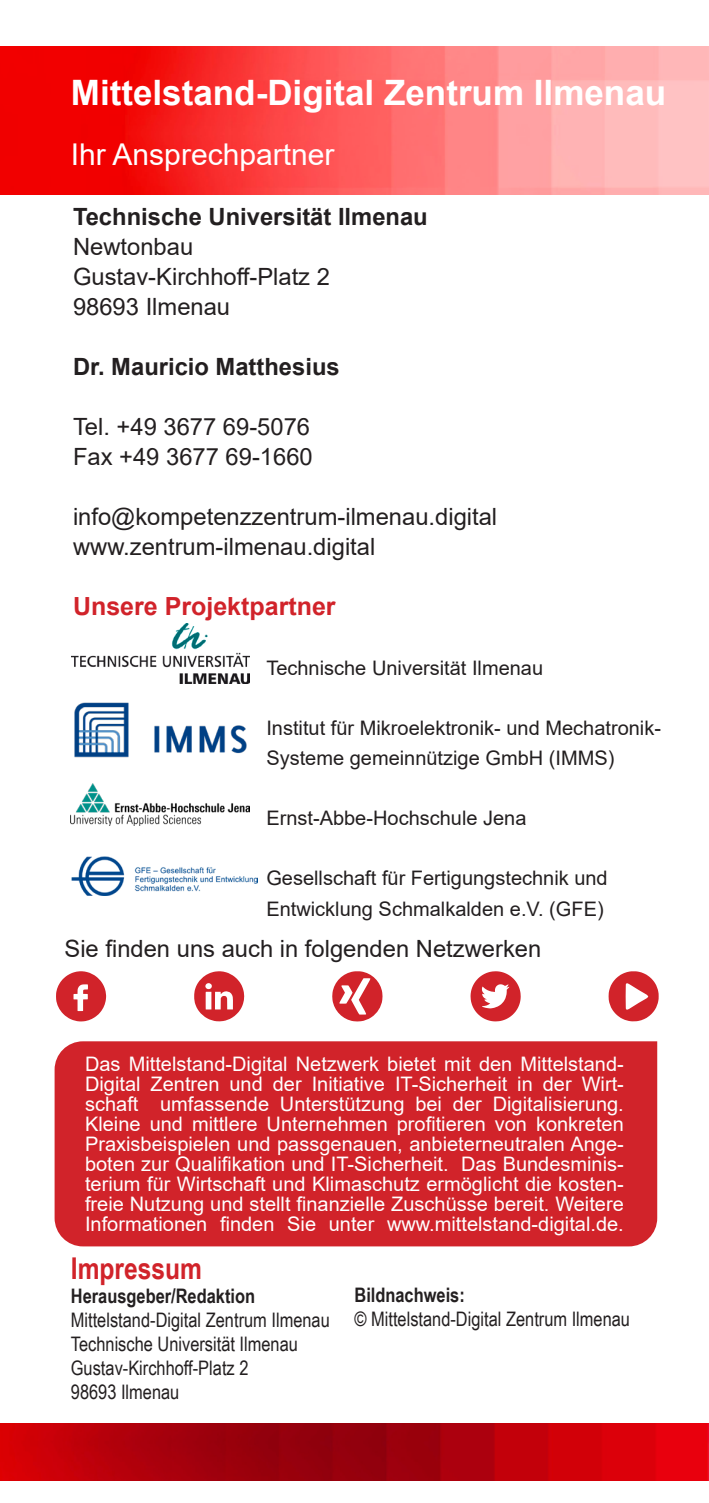
<style>
.page{position:relative;width:709px;height:1503px;background:#fff}
.page>*{position:absolute;margin:0;border:0;box-sizing:border-box;transform-origin:0 0}
.t1{font:700 35px "Arial";color:#fff}
.t2{font:30px "Arial";color:#fff}
.t3{font:700 30px "Arial Narrow";color:#d1232a}
.t4{font:700 25px "Arial";color:#d1232a}
.t5{font:23.75px/30px "Arial";color:#231f20}
.t6{font:700 23.75px "Arial";color:#231f20}
.t7{font:20px/20px "Arial";color:#fff;text-align:justify}
.t8{font:20px/30px "Arial";color:#231f20}
.t9{font:20px/24px "Arial Narrow";color:#231f20}
.t10{font:700 20px "Arial Narrow";color:#231f20}
</style>
<div class="page">
<div style="left:55px;top:1041px;width:602px;height:205px;background:#d1232a"></div>
<img style="left:0;top:46px;width:709px;height:149px">
<img style="left:0;top:1423px;width:709px;height:56px">
<svg style="left:56px;top:971px;width:50px;height:50px"></svg>
<svg style="left:194px;top:971px;width:50px;height:50px"></svg>
<svg style="left:332px;top:971px;width:50px;height:50px"></svg>
<svg style="left:470px;top:971px;width:50px;height:50px"></svg>
<svg style="left:608px;top:971px;width:50px;height:50px"></svg>
<img style="left:71px;top:623px;width:178px;height:60px">
<img style="left:74px;top:702px;width:173px;height:56px">
<img style="left:71px;top:783px;width:178px;height:43px">
<img style="left:71px;top:856px;width:186px;height:39px">
<h1 class="t1" style="left:71px;top:68px;width:597px">Mittelstand-Digital Zentrum Ilmenau</h1>
<h2 class="t2" style="left:71px;top:134px;width:265px">Ihr Ansprechpartner</h2>
<p class="t6" style="left:73px;top:200px;width:356px">Technische Universität Ilmenau</p>
<p class="t5" style="left:73px;top:232px;width:258px">Newtonbau<br>Gustav-Kirchhoff-Platz 2<br>98693 Ilmenau</p>
<p class="t6" style="left:73px;top:350px;width:268px">Dr. Mauricio Matthesius</p>
<p class="t5" style="left:73px;top:412px;width:241px">Tel. +49 3677 69-5076<br>Fax +49 3677 69-1660</p>
<p class="t5" style="left:73px;top:502px;width:426px">info@kompetenzzentrum-ilmenau.digital www.zentrum-ilmenau.digital</p>
<p class="t4" style="left:73px;top:589px;width:264px">Unsere Projektpartner</p>
<p class="t8" style="left:266px;top:653px;width:278px">Technische Universität Ilmenau</p>
<p class="t8" style="left:266px;top:713px;width:396px">Institut für Mikroelektronik- und Mechatronik-<br>Systeme gemeinnützige GmbH (IMMS)</p>
<p class="t8" style="left:266px;top:803px;width:262px">Ernst-Abbe-Hochschule Jena</p>
<p class="t8" style="left:266px;top:863px;width:343px">Gesellschaft für Fertigungstechnik und<br>Entwicklung Schmalkalden e.V. (GFE)</p>
<p class="t5" style="left:64px;top:933px;width:478px">Sie finden uns auch in folgenden Netzwerken</p>
<p class="t7" style="left:85px;top:1054px;width:540px">Das Mittelstand-Digital Netzwerk bietet mit den Mittelstand-Digital Zentren und der Initiative IT-Sicherheit in der Wirt&shy;schaft umfassende Unterstützung bei der Digitalisierung.<br>Kleine und mittlere Unternehmen profitieren von konkreten Praxisbeispielen und passgenauen, anbieterneutralen Ange&shy;boten zur Qualifikation und IT-Sicherheit. Das Bundesminis&shy;terium für Wirtschaft und Klimaschutz ermöglicht die kosten&shy;freie Nutzung und stellt finanzielle Zuschüsse bereit. Weitere Informationen finden Sie unter www.mittelstand-digital.de.</p>
<h2 class="t3" style="left:71px;top:1246px;width:133px">Impressum</h2>
<p class="t10" style="left:71px;top:1281px;width:186px">Herausgeber/Redaktion</p>
<p class="t9" style="left:71px;top:1307px;width:260px">Mittelstand-Digital Zentrum Ilmenau<br>Technische Universität Ilmenau<br>Gustav-Kirchhoff-Platz 2<br>98693 Ilmenau</p>
<p class="t10" style="left:354px;top:1279px;width:112px">Bildnachweis:</p>
<p class="t9" style="left:354px;top:1305px;width:277px">© Mittelstand-Digital Zentrum Ilmenau</p>
</div>
